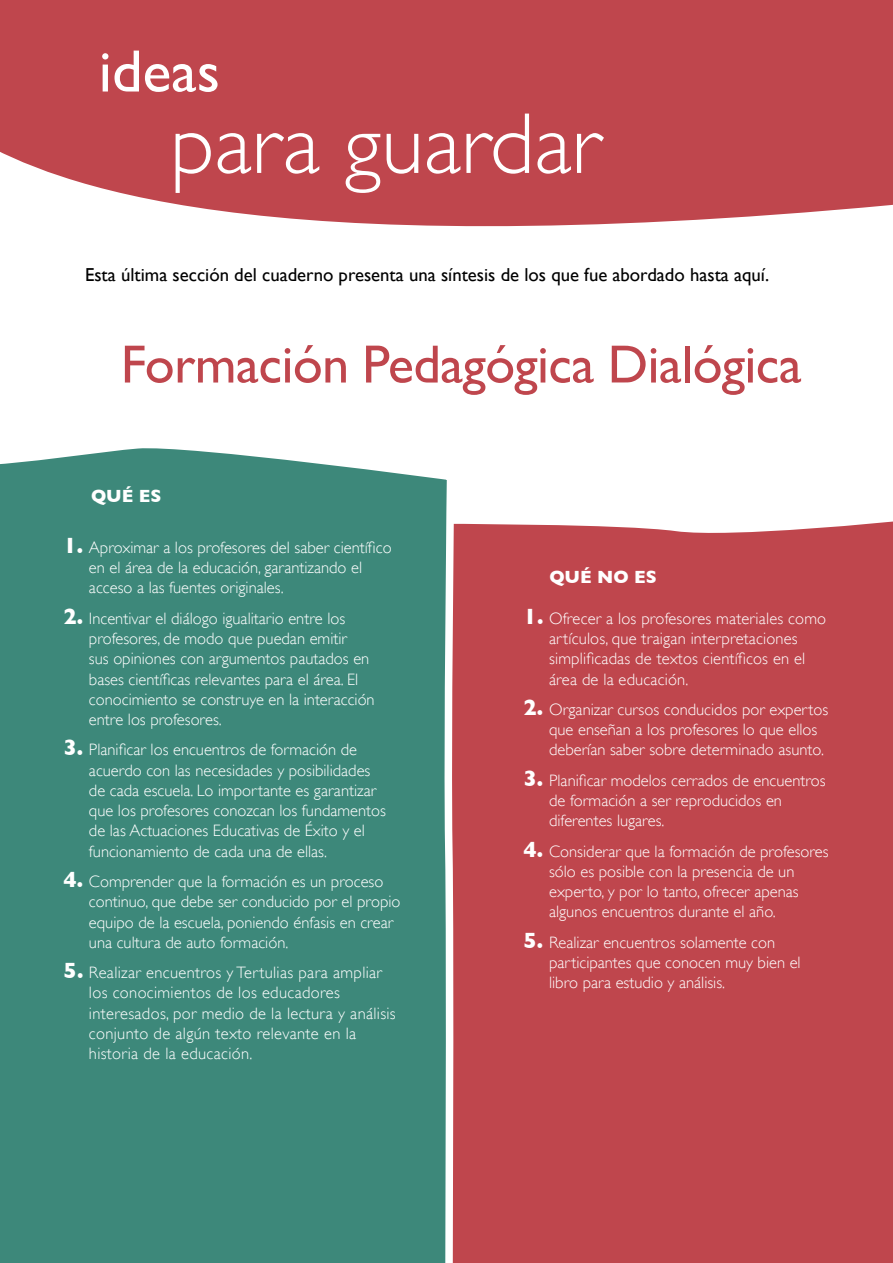
<style>
.page{position:relative;width:893px;height:1263px;background:#fff}
.page>*{position:absolute;margin:0;border:0;box-sizing:border-box;transform-origin:0 0}
.t1{font:300 87px "Gill Sans";color:#fff}
.t2{font:60px "Gill Sans";color:#fff}
.t3{font:54px "Gill Sans";letter-spacing:-.01em;color:#bf464d}
.t4{font:18.75px "Gill Sans";color:#000}
.t5{font:700 18px "Gill Sans";color:#fff}
.t6{font:300 16.5px/20.2px "Gill Sans";color:#fff}
.t7{font:300 16.5px/20.2px "Gill Sans";letter-spacing:.02em;color:#fff}
.s1{font-weight:700;font-size:22.5px}
</style>
<div class="page">
<div style="left:458px;top:521px;width:435px;height:742px;background:#bf464d"></div>
<svg style="left:0;top:0;width:893px;height:227px;background:#c35259"></svg>
<div style="left:0;top:448px;width:458px;height:815px;background:#3d887a"></div>
<h2 class="t2" style="left:99px;top:36px;width:123px">ideas</h2>
<h1 class="t1" style="left:170px;top:76px;width:432px">para guardar</h1>
<p class="t4" style="left:85px;top:264px;width:686px">Esta última sección del cuaderno presenta una síntesis de los que fue abordado hasta aquí.</p>
<h3 class="t3" style="left:121px;top:332px;width:683px">Formación Pedagógica Dialógica</h3>
<p class="t5" style="left:91px;top:486px;width:27px">QUÉES</p>
<p class="t6" style="left:89px;top:537px;width:304px;text-indent:-26px"><span class="s1">1.</span> Aproximar a los profesores del saber científico en el área de la educación, garantizando el acceso a las fuentes originales.</p>
<p class="t6" style="left:89px;top:607px;width:287px;text-indent:-26px"><span class="s1">2.</span> Incentivar el diálogo igualitario entre los profesores, de modo que puedan emitir<br>sus opiniones con argumentos pautados en bases científicas relevantes para el área. El conocimiento se construye en la interacción entre los profesores.</p>
<p class="t6" style="left:89px;top:739px;width:299px;text-indent:-26px"><span class="s1">3.</span> Planificar los encuentros de formación de acuerdo con las necesidades y posibilidades de cada escuela. Lo importante es garantizar que los profesores conozcan los fundamentos de las Actuaciones Educativas de Éxito y el funcionamiento de cada una de ellas.</p>
<p class="t6" style="left:89px;top:871px;width:313px;text-indent:-26px"><span class="s1">4.</span> Comprender que la formación es un proceso continuo, que debe ser conducido por el propio equipo de la escuela, poniendo énfasis en crear una cultura de auto formación.</p>
<p class="t7" style="left:89px;top:962px;width:308px;text-indent:-26px"><span class="s1">5.</span> Realizar encuentros y Tertulias para ampliar los conocimientos de los educadores interesados, por medio de la lectura y análisis conjunto de algún texto relevante en la historia de la educación.</p>
<p class="t5" style="left:549px;top:567px;width:28px">QUÉNOES</p>
<p class="t6" style="left:549px;top:607px;width:279px;text-indent:-26px"><span class="s1">1.</span> Ofrecer a los profesores materiales como artículos, que traigan interpretaciones simplificadas de textos científicos en el área de la educación.</p>
<p class="t6" style="left:549px;top:699px;width:281px;text-indent:-26px"><span class="s1">2.</span> Organizar cursos conducidos por expertos que enseñan a los profesores lo que ellos deberían saber sobre determinado asunto.</p>
<p class="t6" style="left:549px;top:769px;width:278px;text-indent:-26px"><span class="s1">3.</span> Planificar modelos cerrados de encuentros de formación a ser reproducidos en diferentes lugares.</p>
<p class="t6" style="left:549px;top:840px;width:281px;text-indent:-26px"><span class="s1">4.</span> Considerar que la formación de profesores sólo es posible con la presencia de un experto, y por lo tanto, ofrecer apenas algunos encuentros durante el año.</p>
<p class="t6" style="left:549px;top:931px;width:253px;text-indent:-26px"><span class="s1">5.</span> Realizar encuentros solamente con participantes que conocen muy bien el libro para estudio y análisis.</p>
</div>
